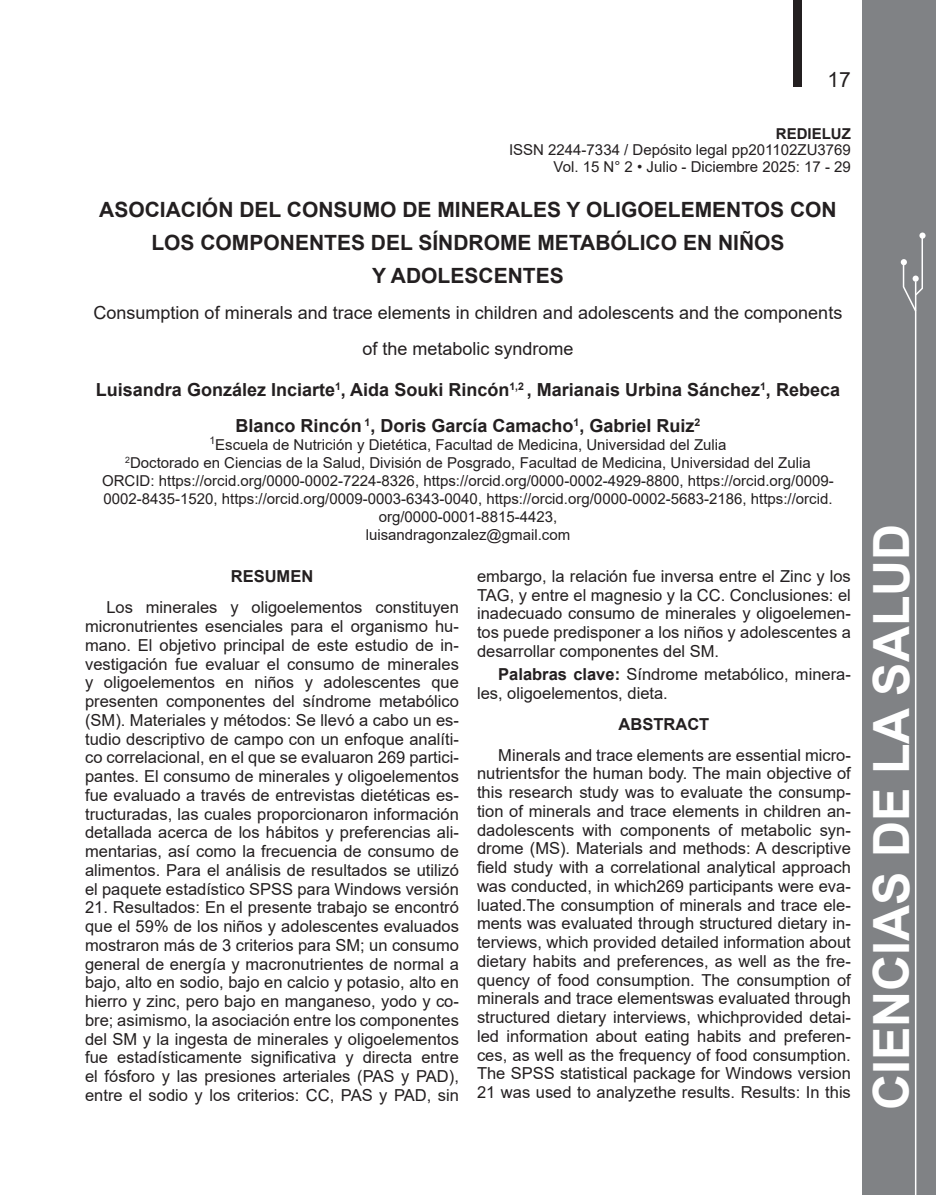
<style>
.page{position:relative;width:936px;height:1195px;background:#fff}
.page>*{position:absolute;margin:0;border:0;box-sizing:border-box;transform-origin:0 0}
.t1{font:700 49.95px "Arial";color:#fff}
.art-titulo-esp{font:700 21px/33px "Arial";color:#231f20;text-align:center}
.t2{font:21px "Arial";color:#231f20}
.art-autor{font:700 18px/36px "Arial";color:#231f20;text-align:center}
.art-titulo-eng{font:18px/36px "Arial";color:#231f20;text-align:center}
.art-contenido{font:16.5px/18.8px "Arial";color:#231f20;text-align:justify}
.art-titulo-resumen{font:700 16.5px "Arial";color:#231f20}
.art-desc{font:15px/18px "Arial";color:#231f20;text-align:center}
.t3{font:700 15px "Arial";color:#231f20}
.s1{font-weight:700}
</style>
<div class="page">
<div style="left:793px;top:0;width:8px;height:87px;background:#231f20"></div>
<div style="left:862px;top:0;width:73px;height:1195px;background:#808285"></div>
<hr style="left:914px;top:281px;width:2px;height:914px;background:#fff">
<div style="left:919px;top:232px;width:6px;height:7px;background:#fff;border-radius:50%"></div>
<svg style="left:900px;top:234px;width:23px;height:79px"></svg>
<p class="t2" style="left:827px;top:65px;width:25px">17</p>
<p class="t3" style="left:775px;top:123px;width:76px">REDIELUZ</p>
<p class="art-desc" style="left:509px;top:141px;width:343px">ISSN 2244-7334 / Depósito legal pp201102ZU3769</p>
<p class="art-desc" style="left:553px;top:157px;width:299px">Vol. 15 N° 2 • Julio - Diciembre 2025: 17 - 29</p>
<p class="art-titulo-esp" style="left:99px;top:194px;width:739px">ASOCIACIÓN DEL CONSUMO DE MINERALES Y OLIGOELEMENTOS CON<br>LOS COMPONENTES DEL SÍNDROME METABÓLICO EN NIÑOS<br>Y ADOLESCENTES</p>
<p class="art-titulo-eng" style="left:93px;top:295px;width:750px">Consumption of minerals and trace elements in children and adolescents and the components of the metabolic syndrome</p>
<p class="art-autor" style="left:96px;top:371px;width:745px">Luisandra González Inciarte<sup>1</sup>, Aida Souki Rincón<sup>1,2</sup> , Marianais Urbina Sánchez<sup>1</sup>, Rebeca<br>Blanco Rincón <sup>1</sup>, Doris García Camacho<sup>1</sup>, Gabriel Ruiz<sup>2</sup></p>
<p class="art-desc" style="left:209px;top:435px;width:518px"><sup>1</sup>Escuela de Nutrición y Dietética, Facultad de Medicina, Universidad del Zulia</p>
<p class="art-desc" style="left:125px;top:453px;width:687px"><sup>2</sup>Doctorado en Ciencias de la Salud, División de Posgrado, Facultad de Medicina, Universidad del Zulia</p>
<p class="art-desc" style="left:102px;top:471px;width:733px">ORCID: https://orcid.org/0000-0002-7224-8326, https://orcid.org/0000-0002-4929-8800, https://orcid.org/0009-<br>0002-8435-1520, https://orcid.org/0009-0003-6343-0040, https://orcid.org/0000-0002-5683-2186, https://orcid. org/0000-0001-8815-4423,</p>
<p class="art-desc" style="left:365px;top:525px;width:206px">luisandragonzalez@gmail.com</p>
<p class="art-titulo-resumen" style="left:231px;top:564px;width:84px">RESUMEN</p>
<p class="art-contenido" style="left:85px;top:598px;width:375px;text-indent:21px">Los minerales y oligoelementos constituyen micronutrientes esenciales para el organismo hu&shy;mano. El objetivo principal de este estudio de in&shy;vestigación fue evaluar el consumo de minerales y oligoelementos en niños y adolescentes que presenten componentes del síndrome metabólico (SM). Materiales y métodos: Se llevó a cabo un es&shy;tudio descriptivo de campo con un enfoque analíti&shy;co correlacional, en el que se evaluaron 269 partici&shy;pantes. El consumo de minerales y oligoelementos fue evaluado a través de entrevistas dietéticas es&shy;tructuradas, las cuales proporcionaron información detallada acerca de los hábitos y preferencias ali&shy;mentarias, así como la frecuencia de consumo de alimentos. Para el análisis de resultados se utilizó el paquete estadístico SPSS para Windows versión</p>
<p class="art-contenido" style="left:85px;top:898px;width:375px">21. Resultados: En el presente trabajo se encontró que el 59% de los niños y adolescentes evaluados mostraron más de 3 criterios para SM; un consumo general de energía y macronutrientes de normal a bajo, alto en sodio, bajo en calcio y potasio, alto en hierro y zinc, pero bajo en manganeso, yodo y co&shy;bre; asimismo, la asociación entre los componentes del SM y la ingesta de minerales y oligoelementos fue estadísticamente significativa y directa entre el fósforo y las presiones arteriales (PAS y PAD), entre el sodio y los criterios: CC, PAS y PAD, sin</p>
<p class="art-contenido" style="left:477px;top:567px;width:375px">embargo, la relación fue inversa entre el Zinc y los TAG, y entre el magnesio y la CC. Conclusiones: el inadecuado consumo de minerales y oligoelemen&shy;tos puede predisponer a los niños y adolescentes a desarrollar componentes del SM.</p>
<p class="art-contenido" style="left:477px;top:665px;width:375px;text-indent:21px"><span class="s1">Palabras clave:</span> Síndrome metabólico, minera&shy;les, oligoelementos, dieta.</p>
<p class="art-titulo-resumen" style="left:618px;top:712px;width:92px">ABSTRACT</p>
<p class="art-contenido" style="left:477px;top:745px;width:375px;text-indent:21px">Minerals and trace elements are essential micro&shy;nutrientsfor the human body. The main objective of this research study was to evaluate the consump&shy;tion of minerals and trace elements in children an&shy;dadolescents with components of metabolic syn&shy;drome (MS). Materials and methods: A descriptive field study with a correlational analytical approach was conducted, in which269 participants were eva&shy;luated.The consumption of minerals and trace ele&shy;ments was evaluated through structured dietary in&shy;terviews, which provided detailed information about dietary habits and preferences, as well as the fre&shy;quency of food consumption. The consumption of minerals and trace elementswas evaluated through structured dietary interviews, whichprovided detai&shy;led information about eating habits and preferen&shy;ces, as well as the frequency of food consumption.<br>The SPSS statistical package for Windows version 21 was used to analyzethe results. Results: In this</p>
<p class="t1" style="left:856px;top:1110px;width:588px;rotate:-90deg">CIENCIAS DE LA SALUD</p>
</div>
